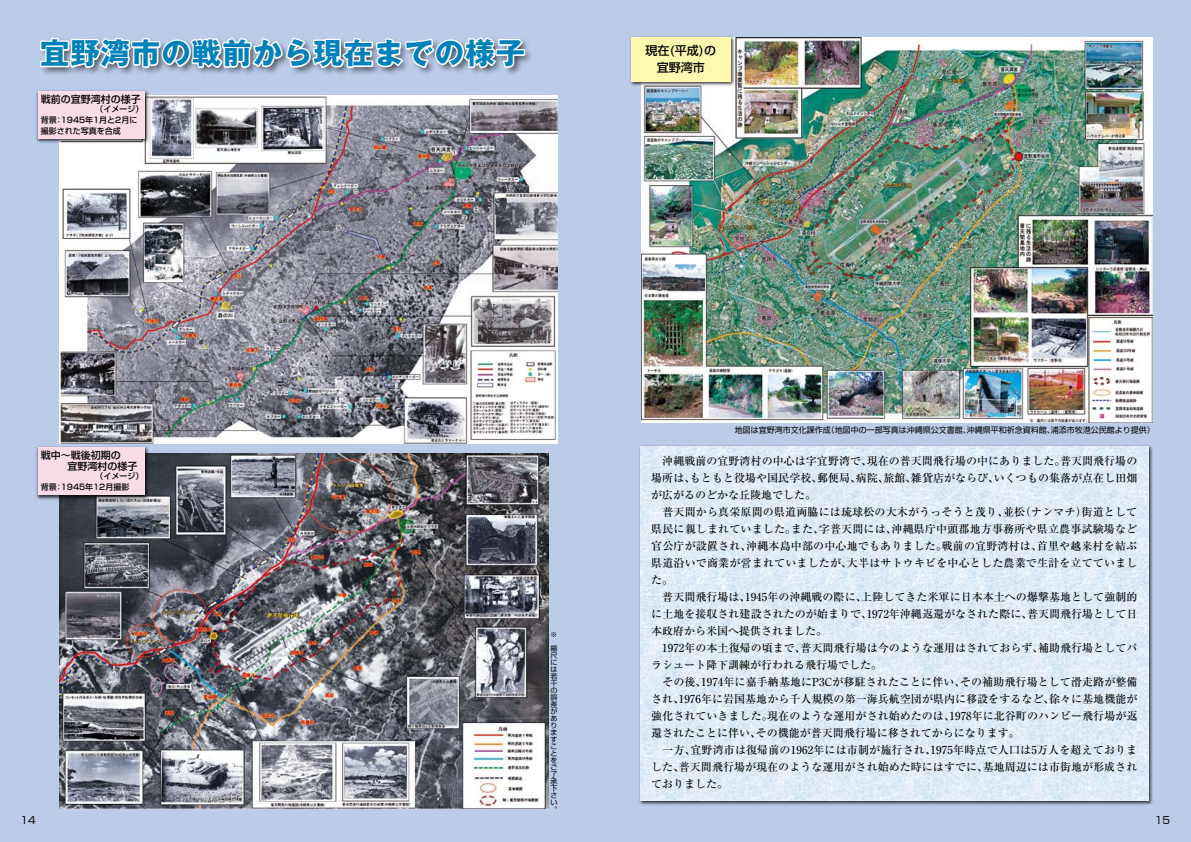
<style>
.page{position:relative;width:1191px;height:842px;background:#bbcce9}
.page>*{position:absolute;margin:0;border:0;box-sizing:border-box;transform-origin:0 0}
.t1{font:700 29.2px "Gothic MB101 Pro";letter-spacing:.04em;color:#0081ba}
.t2{font:500 12px/17px "Shin Go Pro";color:#000;text-align:center}
.t3{font:500 11px/17px "Ryumin Pro";letter-spacing:.005em;color:#000}
.t4{font:500 10px/11px "Shin Go Pro";color:#000}
.t5{font:10px "Shin Go Pro";color:#000}
.t6{font:8px "Shin Go Pro";color:#000}
.t7{font:500 8px/11px "Shin Go Pro";color:#000}
.t8{font:7px/7px "Shin Go Pro";color:#000}
</style>
<div class="page">
<svg style="left:40px;top:37px;width:487px;height:38px"></svg>
<img style="left:60px;top:95px;width:498px;height:349px">
<img style="left:60px;top:453px;width:489px;height:355px">
<img style="left:36px;top:90px;width:114px;height:55px">
<div style="left:38px;top:91px;width:106px;height:48px;background:#fadce9"></div>
<img style="left:36px;top:446px;width:114px;height:55px">
<div style="left:38px;top:447px;width:106px;height:48px;background:#fadce9"></div>
<img style="left:642px;top:38px;width:510px;height:384px">
<img style="left:630px;top:36px;width:106px;height:51px">
<div style="left:631px;top:37px;width:99px;height:44px;background:#fff9b0"></div>
<img style="left:639px;top:445px;width:514px;height:360px">
<div style="left:640px;top:446px;width:508px;height:354px;background:#e0ebf7"></div>
<h1 class="t1" style="left:40px;top:29px;width:486px">宜野湾市の戦前から現在までの様子</h1>
<p class="t4" style="left:41px;top:92px;width:102px">戦前の宜野湾村の様子</p>
<p class="t7" style="left:41px;top:103px;width:104px;text-indent:55px">（イメージ）背景：1945年1月と2月に撮影された写真を合成</p>
<p class="t2" style="left:645px;top:40px;width:72px">現在(平成)の宜野湾市</p>
<p class="t4" style="left:68px;top:448px;width:72px;text-indent:-27px">戦中～戦後初期の<br>宜野湾村の様子</p>
<p class="t7" style="left:41px;top:470px;width:104px;text-indent:55px">（イメージ）背景：1945年12月撮影</p>
<p class="t8" style="left:558px;top:631px;width:8px;rotate:90deg">※</p>
<p class="t8" style="left:550px;top:644px;width:8px">縮尺には若干の誤差がありますことをご了承下さい。</p>
<p class="t6" style="left:735px;top:423px;width:421px">地図は宜野湾市文化課作成（地図中の一部写真は沖縄県公文書館、沖縄県平和祈念資料館、浦添市牧港公民館より提供）</p>
<p class="t3" style="left:651px;top:451px;width:488px">　沖縄戦前の宜野湾村の中心は字宜野湾で、現在の普天間飛行場の中にありました。普天間飛行場の場所は、もともと役場や国民学校、郵便局、病院、旅館、雑貨店がならび、いくつもの集落が点在し田畑が広がるのどかな丘陵地でした。<br>　普天間から真栄原間の県道両脇には琉球松の大木がうっそうと茂り、並松（ナンマチ）街道として県民に親しまれていました。また、字普天間には、沖縄県庁中頭郡地方事務所や県立農事試験場など官公庁が設置され、沖縄本島中部の中心地でもありました。戦前の宜野湾村は、首里や越来村を結ぶ県道沿いで商業が営まれていましたが、大半はサトウキビを中心とした農業で生計を立てていました。<br>　普天間飛行場は、1945年の沖縄戦の際に、上陸してきた米軍に日本本土への爆撃基地として強制的に土地を接収され建設されたのが始まりで、1972年沖縄返還がなされた際に、普天間飛行場として日本政府から米国へ提供されました。<br>　1972年の本土復帰の頃まで、普天間飛行場は今のような運用はされておらず、補助飛行場としてパラシュート降下訓練が行われる飛行場でした。<br>　その後、1974年に嘉手納基地にP3Cが移駐されたことに伴い、その補助飛行場として滑走路が整備され、1976年に岩国基地から千人規模の第一海兵航空団が県内に移設をするなど、徐々に基地機能が強化されていきました。現在のような運用がされ始めたのは、1978年に北谷町のハンビー飛行場が返還されたことに伴い、その機能が普天間飛行場に移されてからになります。<br>　一方、宜野湾市は復帰前の1962年には市制が施行され、1975年時点で人口は5万人を超えておりました、普天間飛行場が現在のような運用がされ始めた時にはすでに、基地周辺には市街地が形成されておりました。</p>
<p class="t5" style="left:21px;top:812px;width:17px">14</p>
<p class="t5" style="left:1154px;top:811px;width:17px">15</p>
</div>
